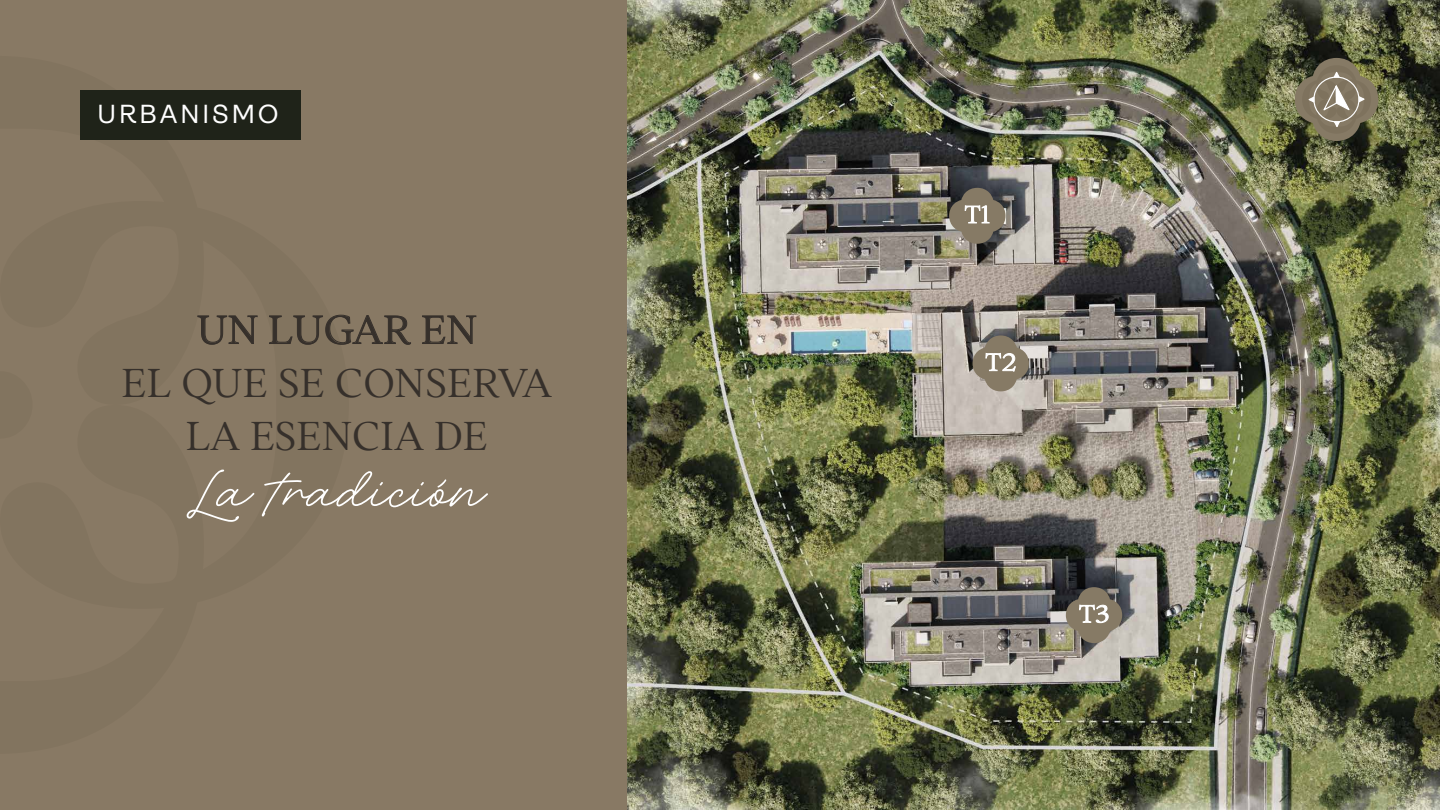
<style>
.page{position:relative;width:1440px;height:810px;background:#887964}
.page>*{position:absolute;margin:0;border:0;box-sizing:border-box;transform-origin:0 0}
.t1{font:86.55px "Adventures Unlimited Script Rg";color:#fff}
.t2{font:100 43.88px/53.2px "Addington CF";color:#36302b;text-align:center}
.t3{font:26.25px "Ambit";letter-spacing:.11em;color:#fff}
.t4{font:26.25px "Ambit";letter-spacing:.155em;color:#fff}
</style>
<div class="page">
<div style="left:80px;top:90px;width:221px;height:49px;background:#1f2319"></div>
<svg style="left:197px;top:315px;width:61px;height:29px"></svg>
<svg style="left:269px;top:315px;width:142px;height:30px"></svg>
<svg style="left:422px;top:315px;width:54px;height:29px"></svg>
<img style="left:627px;top:0;width:813px;height:810px">
<svg style="left:1066px;top:587px;width:56px;height:56px"></svg>
<svg style="left:973px;top:335px;width:56px;height:56px"></svg>
<svg style="left:949px;top:188px;width:57px;height:56px"></svg>
<svg style="left:1295px;top:58px;width:83px;height:83px"></svg>
<p class="t4" style="left:106px;top:99px;width:174px">FACHADAO</p>
<p class="t3" style="left:98px;top:99px;width:159px">URBANISM</p>
<p class="t2" style="left:121px;top:304px;width:433px">UN LUGAR EN<br>EL QUE SE CONSERVA<br>LA ESENCIA DE</p>
<h1 class="t1" style="left:187px;top:426px;width:301px">La tradición</h1>
</div>
